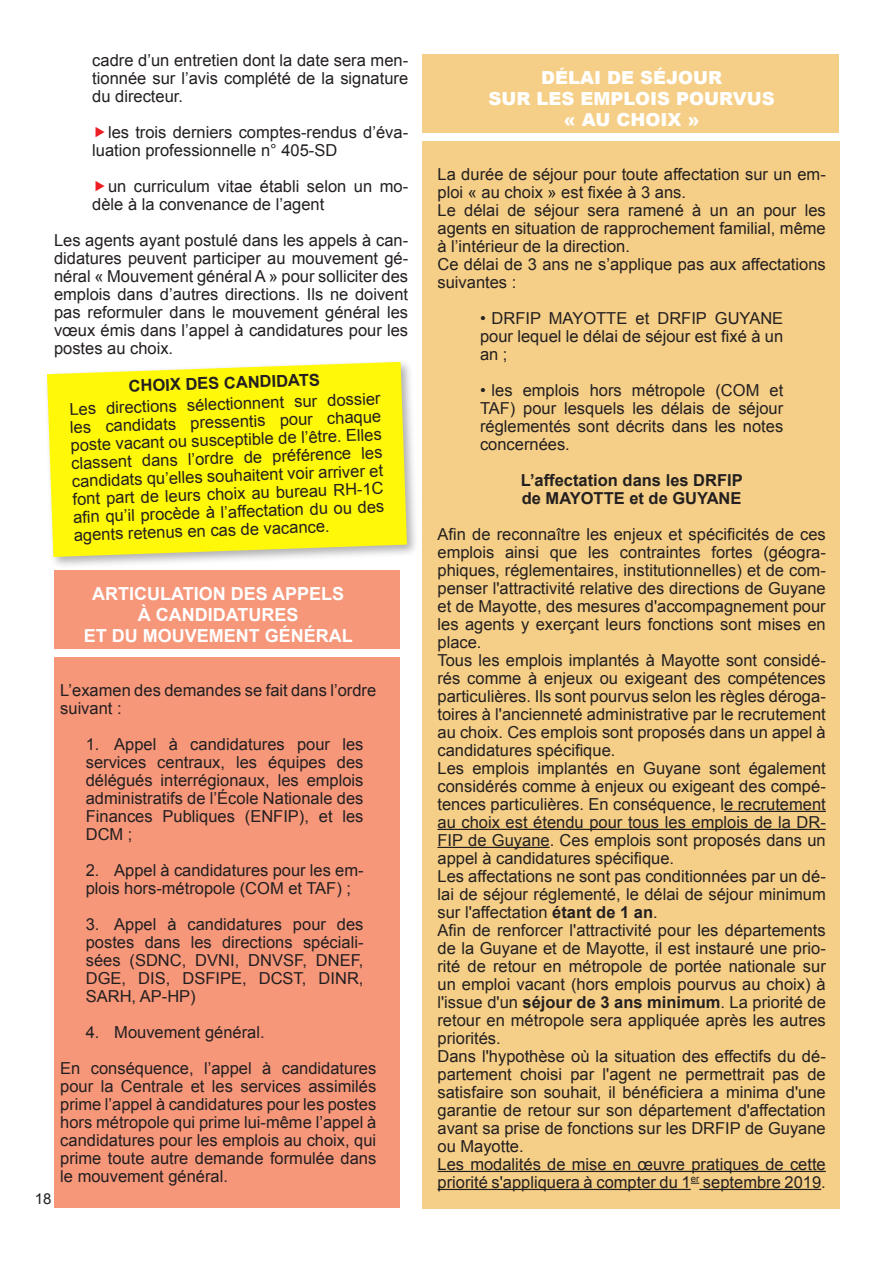
<style>
.page{position:relative;width:893px;height:1263px;background:#fff}
.page>*{position:absolute;margin:0;border:0;box-sizing:border-box;transform-origin:0 0}
.t1{font:700 18px "Arial";color:#fff}
.t2{font:900 18px "Arial";color:#fff}
.t3{font:16.5px/18px "Arial";color:#231f20;text-align:justify}
.t4{font:700 16.5px "Arial";color:#231f20}
.t5{font:15px "Arial";color:#231f20}
.s1{font-weight:700}
</style>
<div class="page">
<div style="left:422px;top:54px;width:417px;height:79px;background:#f5cf87"></div>
<div style="left:54px;top:570px;width:346px;height:79px;background:#f6977a"></div>
<div style="left:54px;top:657px;width:346px;height:551px;background:#f6977a"></div>
<div style="left:422px;top:141px;width:418px;height:1068px;background:#f5cf87"></div>
<hr style="left:724px;top:811px;width:102px;height:1px;background:#231f20">
<hr style="left:437px;top:829px;width:389px;height:1px;background:#231f20">
<hr style="left:437px;top:847px;width:113px;height:1px;background:#231f20">
<hr style="left:437px;top:1171px;width:389px;height:1px;background:#231f20">
<hr style="left:437px;top:1189px;width:254px;height:1px;background:#231f20">
<hr style="left:699px;top:1189px;width:122px;height:1px;background:#231f20">
<div style="left:44px;top:358px;width:375px;height:211px;background:#231f20;opacity:.35"></div>
<svg style="left:47px;top:362px;width:360px;height:195px;background:#fdf619"></svg>
<p class="t3" style="left:92px;top:51px;width:317px">cadre d’un entretien dont la date sera men&shy;tionnée sur l’avis complété de la signature du directeur.</p>
<p class="t3" style="left:92px;top:123px;width:317px;text-indent:16px">les trois derniers comptes-rendus d’éva&shy;luation professionnelle n° 405-SD</p>
<p class="t3" style="left:92px;top:177px;width:317px;text-indent:16px">un curriculum vitae établi selon un mo&shy;dèle à la convenance de l’agent</p>
<p class="t3" style="left:54px;top:231px;width:356px">Les agents ayant postulé dans les appels à can&shy;didatures peuvent participer au mouvement gé&shy;néral « Mouvement général A » pour solliciter des emplois dans d’autres directions. Ils ne doivent pas reformuler dans le mouvement général les vœux émis dans l’appel à candidatures pour les postes au choix.</p>
<p class="t4" style="left:128px;top:375px;width:193px;rotate:-2deg">CHOIX DES CANDIDATS</p>
<p class="t3" style="left:69px;top:400px;width:313px;rotate:-2deg">Les directions sélectionnent sur dossier les candidats pressentis pour chaque poste vacant ou susceptible de l’être. Elles classent dans l’ordre de préférence les candidats qu’elles souhaitent voir arriver et font part de leurs choix au bureau RH-1C afi n qu’il procède à l’affectation du ou des agents retenus en cas de vacance.</p>
<p class="t1" style="left:92px;top:582px;width:254px">ARTICULATION DES APPELS</p>
<p class="t1" style="left:138px;top:603px;width:162px">À CANDIDATURES</p>
<p class="t1" style="left:84px;top:624px;width:271px">ET DU MOUVEMENT GÉNÉRAL</p>
<p class="t5" style="left:35px;top:1189px;width:18px">18</p>
<p class="t3" style="left:60px;top:681px;width:318px">L’examen des demandes se fait dans l’ordre suivant :</p>
<p class="t3" style="left:86px;top:735px;width:279px">1. Appel à candidatures pour les services centraux, les équipes des délégués interrégionaux, les emplois administratifs de l’École Nationale des Finances Publiques (ENFIP), et les DCM ;</p>
<p class="t3" style="left:86px;top:861px;width:279px">2. Appel à candidatures pour les em&shy;plois hors-métropole (COM et TAF) ;</p>
<p class="t3" style="left:86px;top:915px;width:279px">3. Appel à candidatures pour des postes dans les directions spéciali&shy;sées (SDNC, DVNI, DNVSF, DNEF, DGE, DIS, DSFIPE, DCST, DINR, SARH, AP-HP)</p>
<p class="t3" style="left:86px;top:1023px;width:180px">4. Mouvement général.</p>
<p class="t3" style="left:60px;top:1059px;width:318px">En conséquence, l’appel à candidatures pour la Centrale et les services assimilés prime l’appel à candidatures pour les postes hors métropole qui prime lui-même l’appel à candidatures pour les emplois au choix, qui prime toute autre demande formulée dans le mouvement général.</p>
<p class="t2" style="left:541px;top:64px;width:182px">DÉLAI DE SÉJOUR</p>
<p class="t2" style="left:488px;top:85px;width:288px">SUR LES EMPLOIS POURVUS</p>
<p class="t2" style="left:564px;top:106px;width:137px">« AU CHOIX »</p>
<p class="t3" style="left:437px;top:165px;width:390px">La durée de séjour pour toute affectation sur un em&shy;ploi « au choix » est fixée à 3 ans.</p>
<p class="t3" style="left:437px;top:201px;width:390px">Le délai de séjour sera ramené à un an pour les agents en situation de rapprochement familial, même à l’intérieur de la direction.</p>
<p class="t3" style="left:437px;top:255px;width:390px">Ce délai de 3 ans ne s’applique pas aux affectations suivantes :</p>
<p class="t3" style="left:480px;top:309px;width:305px">• DRFIP MAYOTTE et DRFIP GUYANE pour lequel le délai de séjour est fixé à un an ;</p>
<p class="t3" style="left:480px;top:381px;width:305px">• les emplois hors métropole (COM et TAF) pour lesquels les délais de séjour réglementés sont décrits dans les notes concernées.</p>
<p class="t4" style="left:521px;top:469px;width:223px">L’affectation dans les DRFIP</p>
<p class="t4" style="left:522px;top:487px;width:221px">de MAYOTTE et de GUYANE</p>
<p class="t3" style="left:437px;top:525px;width:390px">Afin de reconnaître les enjeux et spécificités de ces emplois ainsi que les contraintes fortes (géogra&shy;phiques, réglementaires, institutionnelles) et de com&shy;penser l'attractivité relative des directions de Guyane et de Mayotte, des mesures d'accompagnement pour les agents y exerçant leurs fonctions sont mises en place.</p>
<p class="t3" style="left:437px;top:651px;width:390px">Tous les emplois implantés à Mayotte sont considé&shy;rés comme à enjeux ou exigeant des compétences particulières. Ils sont pourvus selon les règles déroga&shy;toires à l'ancienneté administrative par le recrutement au choix. Ces emplois sont proposés dans un appel à candidatures spécifique.</p>
<p class="t3" style="left:437px;top:759px;width:390px">Les emplois implantés en Guyane sont également considérés comme à enjeux ou exigeant des compé&shy;tences particulières. En conséquence, le recrutement au choix est étendu pour tous les emplois de la DR-FIP de Guyane. Ces emplois sont proposés dans un appel à candidatures spécifique.</p>
<p class="t3" style="left:437px;top:867px;width:390px">Les affectations ne sont pas conditionnées par un dé&shy;lai de séjour réglementé, le délai de séjour minimum sur l'affectation <span class="s1">étant de 1 an</span>.</p>
<p class="t3" style="left:437px;top:921px;width:390px">Afin de renforcer l'attractivité pour les départements de la Guyane et de Mayotte, il est instauré une prio&shy;rité de retour en métropole de portée nationale sur un emploi vacant (hors emplois pourvus au choix) à l'issue d'un <span class="s1">séjour de 3 ans minimum</span>. La priorité de retour en métropole sera appliquée après les autres priorités.</p>
<p class="t3" style="left:437px;top:1047px;width:390px">Dans l'hypothèse où la situation des effectifs du dé&shy;partement choisi par l'agent ne permettrait pas de satisfaire son souhait, il bénéficiera a minima d'une garantie de retour sur son département d'affectation avant sa prise de fonctions sur les DRFIP de Guyane ou Mayotte.</p>
<p class="t3" style="left:437px;top:1155px;width:390px">Les modalités de mise en œuvre pratiques de cette priorité s'appliquera à compter du 1<sup>er</sup> septembre 2019.</p>
</div>
